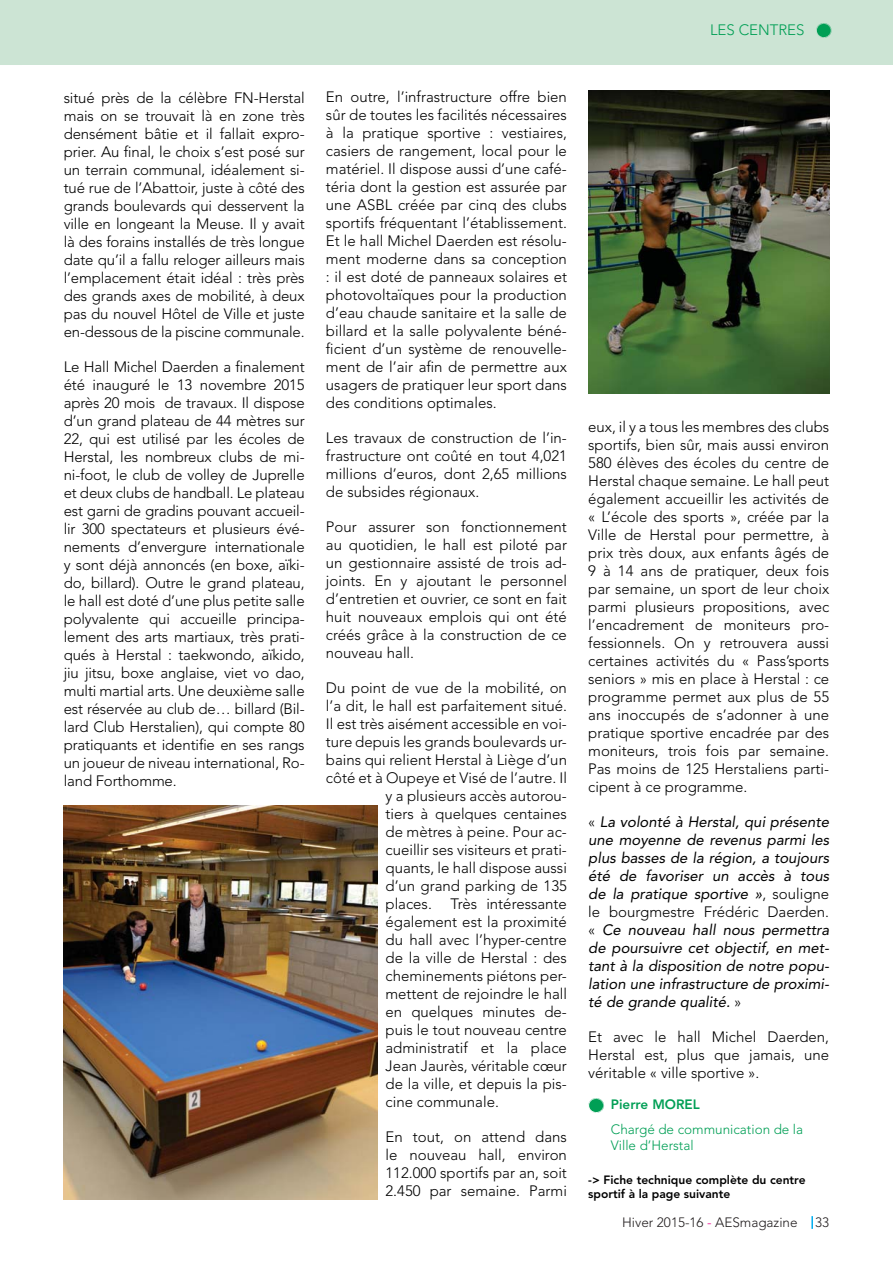
<style>
.page{position:relative;width:893px;height:1263px;background:#fff}
.page>*{position:absolute;margin:0;border:0;box-sizing:border-box;transform-origin:0 0}
.t1{font:300 15px/18px "Avenir LT Std";color:#000;text-align:justify}
.t2{font:italic 15px/18px "Avenir LT Std";color:#000;text-align:justify}
.t3{font:300 15px "Avenir LT Std";color:#009f55}
.t4{font:300 13.5px/16.2px "Avenir LT Std";color:#009f55}
.t5{font:300 13.5px "Avenir LT Std";color:#231f20}
.t6{font:800 13.5px "Avenir LT Std";color:#009f55}
.t7{font:800 12px/14.4px "Avenir LT Std";color:#000}
.s1{font-weight:300;font-style:normal}
.s2{color:#ec008c}
</style>
<div class="page">
<svg style="left:811px;top:1216px;width:2px;height:13px"></svg>
<svg style="left:0;top:64px;width:170px;height:1px"></svg>
<div style="left:0;top:0;width:893px;height:64px;background:#cce4d4"></div>
<svg style="left:816px;top:23px;width:15px;height:15px"></svg>
<img style="left:588px;top:91px;width:241px;height:302px">
<img style="left:64px;top:806px;width:313px;height:393px">
<svg style="left:588px;top:1098px;width:16px;height:15px"></svg>
<p class="t3" style="left:710px;top:23px;width:96px">LES CENTRES</p>
<p class="t1" style="left:64px;top:90px;width:242px">situé près de la célèbre FN-Herstal mais on se trouvait là en zone très densément bâtie et il fallait expro&shy;prier. Au final, le choix s’est posé sur un terrain communal, idéalement si&shy;tué rue de l’Abattoir, juste à côté des grands boulevards qui desservent la ville en longeant la Meuse. Il y avait là des forains installés de très longue date qu’il a fallu reloger ailleurs mais l’emplacement était idéal : très près des grands axes de mobilité, à deux pas du nouvel Hôtel de Ville et juste en-dessous de la piscine communale.</p>
<p class="t1" style="left:64px;top:359px;width:242px">Le Hall Michel Daerden a finalement été inauguré le 13 novembre 2015 après 20 mois de travaux. Il dispose d’un grand plateau de 44 mètres sur 22, qui est utilisé par les écoles de Herstal, les nombreux clubs de mi&shy;ni-foot, le club de volley de Juprelle et deux clubs de handball. Le plateau est garni de gradins pouvant accueil&shy;lir 300 spectateurs et plusieurs évé&shy;nements d’envergure internationale y sont déjà annoncés (en boxe, aïki&shy;do, billard). Outre le grand plateau, le hall est doté d’une plus petite salle polyvalente qui accueille principa&shy;lement des arts martiaux, très prati&shy;qués à Herstal : taekwondo, aïkido, jiu jitsu, boxe anglaise, viet vo dao, multi martial arts. Une deuxième salle est réservée au club de… billard (Bil&shy;lard Club Herstalien), qui compte 80 pratiquants et identifie en ses rangs un joueur de niveau international, Ro&shy;land Forthomme.</p>
<p class="t1" style="left:326px;top:89px;width:242px">En outre, l’infrastructure offre bien sûr de toutes les facilités nécessaires à la pratique sportive : vestiaires, casiers de rangement, local pour le matériel. Il dispose aussi d’une café&shy;téria dont la gestion est assurée par une ASBL créée par cinq des clubs sportifs fréquentant l’établissement.<br>Et le hall Michel Daerden est résolu&shy;ment moderne dans sa conception : il est doté de panneaux solaires et photovoltaïques pour la production d’eau chaude sanitaire et la salle de billard et la salle polyvalente béné&shy;ficient d’un système de renouvelle&shy;ment de l’air afin de permettre aux usagers de pratiquer leur sport dans des conditions optimales.</p>
<p class="t1" style="left:326px;top:430px;width:242px">Les travaux de construction de l’in&shy;frastructure ont coûté en tout 4,021 millions d’euros, dont 2,65 millions de subsides régionaux.</p>
<p class="t1" style="left:326px;top:519px;width:242px">Pour assurer son fonctionnement au quotidien, le hall est piloté par un gestionnaire assisté de trois ad&shy;joints. En y ajoutant le personnel d’entretien et ouvrier, ce sont en fait huit nouveaux emplois qui ont été créés grâce à la construction de ce nouveau hall.</p>
<p class="t1" style="left:326px;top:680px;width:242px">Du point de vue de la mobilité, on</p>
<p class="t1" style="left:326px;top:698px;width:242px">l’a dit, le hall est parfaitement situé.</p>
<p class="t1" style="left:326px;top:716px;width:242px">Il est très aisément accessible en voi-</p>
<p class="t1" style="left:326px;top:734px;width:242px">ture depuis les grands boulevards ur-</p>
<p class="t1" style="left:326px;top:752px;width:242px">bains qui relient Herstal à Liège d’un</p>
<p class="t1" style="left:326px;top:770px;width:242px">côté et à Oupeye et Visé de l’autre. Il</p>
<p class="t1" style="left:385px;top:788px;width:183px">y a plusieurs accès autorou-</p>
<p class="t1" style="left:385px;top:806px;width:183px">tiers à quelques centaines</p>
<p class="t1" style="left:385px;top:824px;width:183px">de mètres à peine. Pour ac-</p>
<p class="t1" style="left:385px;top:842px;width:183px">cueillir ses visiteurs et prati-</p>
<p class="t1" style="left:385px;top:860px;width:183px">quants, le hall dispose aussi</p>
<p class="t1" style="left:385px;top:878px;width:183px">d’un grand parking de 135</p>
<p class="t1" style="left:385px;top:896px;width:183px">places. Très intéressante</p>
<p class="t1" style="left:385px;top:914px;width:183px">également est la proximité</p>
<p class="t1" style="left:385px;top:932px;width:183px">du hall avec l’hyper-centre</p>
<p class="t1" style="left:385px;top:950px;width:183px">de la ville de Herstal : des</p>
<p class="t1" style="left:385px;top:968px;width:183px">cheminements piétons per-</p>
<p class="t1" style="left:385px;top:986px;width:183px">mettent de rejoindre le hall</p>
<p class="t1" style="left:385px;top:1004px;width:183px">en quelques minutes de-</p>
<p class="t1" style="left:385px;top:1022px;width:183px">puis le tout nouveau centre</p>
<p class="t1" style="left:385px;top:1040px;width:183px">administratif et la place</p>
<p class="t1" style="left:385px;top:1058px;width:183px">Jean Jaurès, véritable cœur</p>
<p class="t1" style="left:385px;top:1076px;width:183px">de la ville, et depuis la pis-</p>
<p class="t1" style="left:385px;top:1094px;width:115px">cine communale.</p>
<p class="t1" style="left:385px;top:1129px;width:183px">En tout, on attend dans le nouveau hall, environ 112.000 sportifs par an, soit 2.450 par semaine. Parmi</p>
<p class="t1" style="left:588px;top:419px;width:242px">eux, il y a tous les membres des clubs sportifs, bien sûr, mais aussi environ 580 élèves des écoles du centre de Herstal chaque semaine. Le hall peut également accueillir les activités de « L’école des sports », créée par la Ville de Herstal pour permettre, à prix très doux, aux enfants âgés de 9 à 14 ans de pratiquer, deux fois par semaine, un sport de leur choix parmi plusieurs propositions, avec l’encadrement de moniteurs pro&shy;fessionnels. On y retrouvera aussi certaines activités du « Pass’sports seniors » mis en place à Herstal : ce programme permet aux plus de 55 ans inoccupés de s’adonner à une pratique sportive encadrée par des moniteurs, trois fois par semaine.<br>Pas moins de 125 Herstaliens parti&shy;cipent à ce programme.</p>
<p class="t2" style="left:588px;top:814px;width:242px"><span class="s1">«</span> La volonté à Herstal, qui présente une moyenne de revenus parmi les plus basses de la région, a toujours été de favoriser un accès à tous de la pratique sportive »<span class="s1">, souligne le bourgmestre Frédéric Daerden. «</span> Ce nouveau hall nous permettra de poursuivre cet objectif, en met&shy;tant à la disposition de notre popu&shy;lation une infrastructure de proximi&shy;té de grande qualité. <span class="s1">»</span></p>
<p class="t1" style="left:588px;top:1029px;width:242px">Et avec le hall Michel Daerden, Herstal est, plus que jamais, une véritable « ville sportive ».</p>
<p class="t6" style="left:611px;top:1099px;width:91px">Pierre MOREL</p>
<p class="t4" style="left:611px;top:1122px;width:194px">Chargé de communication de la<br>Ville d’Herstal</p>
<p class="t7" style="left:588px;top:1173px;width:219px">-&gt; Fiche technique complète du centre sportif à la page suivante</p>
<p class="t5" style="left:622px;top:1217px;width:177px">Hiver 2015-16 <span class="s2">-</span> AESmagazine</p>
<p class="t5" style="left:815px;top:1217px;width:16px">33</p>
</div>
